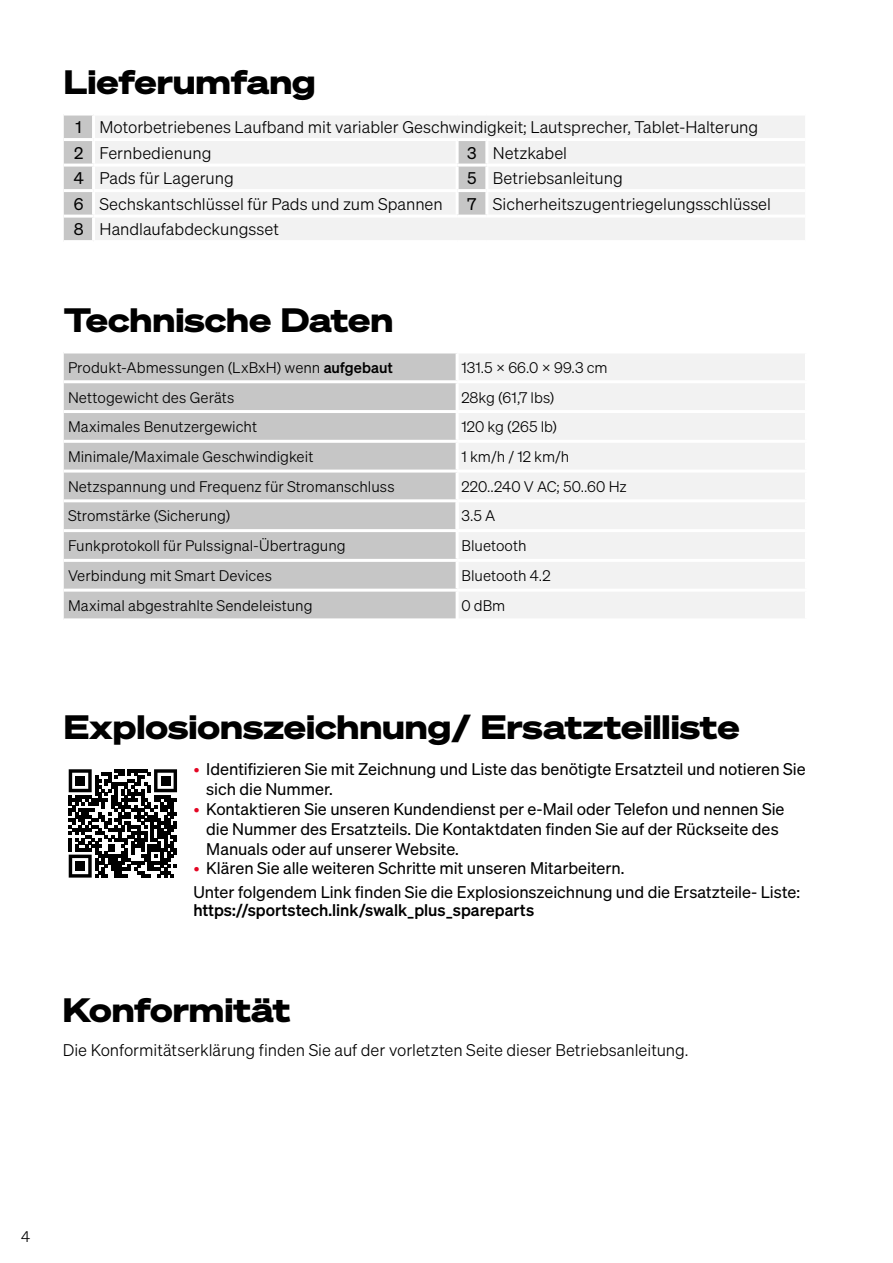
<style>
.page{position:relative;width:893px;height:1263px;background:#fff}
.page>*{position:absolute;margin:0;border:0;box-sizing:border-box;transform-origin:0 0}
.t1{font:700 33px "Sohne Breit";color:#000}
.t2{font:16.5px/19.8px "Sohne Buch";color:#000}
.t3{font:16.5px/25.5px "Sohne Leicht";color:#000}
.t4{font:16.5px "Sohne Kraftig";color:#000}
.t5{font:15px "Sohne Leicht";color:#000}
.s1{font-family:"Sohne Buch"}
.s2{font-family:"Sohne Kraftig"}
.s3{font-family:"Sohne Leicht";color:#e40523}
</style>
<div class="page">
<svg style="left:69px;top:769px;width:108px;height:108px"></svg>
<div style="left:75px;top:776px;width:10px;height:10px;background:#000"></div>
<div style="left:161px;top:776px;width:9px;height:10px;background:#000"></div>
<div style="left:75px;top:861px;width:10px;height:10px;background:#000"></div>
<div style="left:64px;top:116px;width:28px;height:124px;background:#c6c6c6"></div>
<div style="left:95px;top:116px;width:710px;height:124px;background:#f2f2f2"></div>
<hr style="left:64px;top:138px;width:30px;height:3px;background:#fff">
<hr style="left:94px;top:138px;width:363px;height:3px;background:#fff">
<hr style="left:457px;top:138px;width:30px;height:3px;background:#fff">
<hr style="left:487px;top:138px;width:318px;height:3px;background:#fff">
<hr style="left:485px;top:141px;width:3px;height:23px;background:#fff">
<hr style="left:64px;top:164px;width:30px;height:3px;background:#fff">
<hr style="left:94px;top:164px;width:363px;height:3px;background:#fff">
<hr style="left:457px;top:164px;width:30px;height:3px;background:#fff">
<hr style="left:487px;top:164px;width:318px;height:3px;background:#fff">
<hr style="left:485px;top:167px;width:3px;height:22px;background:#fff">
<hr style="left:64px;top:189px;width:30px;height:3px;background:#fff">
<hr style="left:94px;top:189px;width:363px;height:3px;background:#fff">
<hr style="left:457px;top:189px;width:30px;height:3px;background:#fff">
<hr style="left:487px;top:189px;width:318px;height:3px;background:#fff">
<hr style="left:485px;top:192px;width:3px;height:23px;background:#fff">
<hr style="left:64px;top:215px;width:30px;height:3px;background:#fff">
<hr style="left:94px;top:215px;width:363px;height:3px;background:#fff">
<hr style="left:457px;top:215px;width:30px;height:3px;background:#fff">
<hr style="left:487px;top:215px;width:318px;height:3px;background:#fff">
<hr style="left:456px;top:141px;width:3px;height:23px;background:#fff">
<hr style="left:456px;top:167px;width:3px;height:22px;background:#fff">
<hr style="left:456px;top:192px;width:3px;height:23px;background:#fff">
<div style="left:64px;top:353px;width:393px;height:265px;background:#c6c6c6"></div>
<div style="left:459px;top:354px;width:346px;height:264px;background:#f2f2f2"></div>
<hr style="left:64px;top:589px;width:393px;height:3px;background:#fff">
<hr style="left:456px;top:353px;width:3px;height:27px;background:#fff">
<hr style="left:64px;top:380px;width:393px;height:3px;background:#fff">
<hr style="left:457px;top:380px;width:351px;height:3px;background:#fff">
<hr style="left:456px;top:383px;width:3px;height:27px;background:#fff">
<hr style="left:64px;top:410px;width:393px;height:3px;background:#fff">
<hr style="left:457px;top:410px;width:351px;height:3px;background:#fff">
<hr style="left:456px;top:413px;width:3px;height:27px;background:#fff">
<hr style="left:64px;top:440px;width:393px;height:3px;background:#fff">
<hr style="left:457px;top:440px;width:351px;height:3px;background:#fff">
<hr style="left:456px;top:443px;width:3px;height:27px;background:#fff">
<hr style="left:64px;top:470px;width:393px;height:3px;background:#fff">
<hr style="left:457px;top:470px;width:351px;height:3px;background:#fff">
<hr style="left:456px;top:473px;width:3px;height:26px;background:#fff">
<hr style="left:64px;top:499px;width:393px;height:3px;background:#fff">
<hr style="left:457px;top:499px;width:351px;height:3px;background:#fff">
<hr style="left:64px;top:529px;width:393px;height:3px;background:#fff">
<hr style="left:457px;top:529px;width:351px;height:3px;background:#fff">
<hr style="left:456px;top:502px;width:3px;height:27px;background:#fff">
<hr style="left:64px;top:559px;width:393px;height:3px;background:#fff">
<hr style="left:457px;top:559px;width:351px;height:3px;background:#fff">
<hr style="left:456px;top:532px;width:3px;height:27px;background:#fff">
<hr style="left:457px;top:589px;width:351px;height:3px;background:#fff">
<hr style="left:456px;top:562px;width:3px;height:26px;background:#fff">
<hr style="left:456px;top:591px;width:3px;height:29px;background:#fff">
<h1 class="t1" style="left:64px;top:61px;width:253px">Lieferumfang</h1>
<p class="t3" style="left:74px;top:114px;width:686px"><span class="s1">1</span> Motorbetriebenes Laufband mit variabler Geschwindigkeit; Lautsprecher, Tablet-Halterung<br><span class="s1">2</span> Fernbedienung</p>
<p class="t3" style="left:467px;top:140px;width:101px"><span class="s1">3</span> Netzkabel</p>
<p class="t3" style="left:74px;top:165px;width:162px"><span class="s1">4</span> Pads für Lagerung</p>
<p class="t3" style="left:467px;top:165px;width:157px"><span class="s1">5</span> Betriebsanleitung</p>
<p class="t3" style="left:74px;top:191px;width:371px"><span class="s1">6</span> Sechskantschlüssel für Pads und zum Spannen</p>
<p class="t3" style="left:468px;top:191px;width:305px"><span class="s1">7</span> Sicherheitszugentriegelungsschlüssel</p>
<p class="t3" style="left:74px;top:216px;width:207px"><span class="s1">8</span> Handlaufabdeckungsset</p>
<h1 class="t1" style="left:64px;top:299px;width:331px">Technische Daten</h1>
<p class="t5" style="left:68px;top:359px;width:326px">Produkt-Abmessungen (LxBxH) wenn <span class="s2">aufgebaut</span></p>
<p class="t5" style="left:461px;top:359px;width:148px">131.5 x 66.0 x 99.3 cm</p>
<p class="t5" style="left:68px;top:388px;width:168px">Nettogewicht des Geräts</p>
<p class="t5" style="left:461px;top:388px;width:94px">28kg (61,7 lbs)</p>
<p class="t5" style="left:68px;top:418px;width:191px">Maximales Benutzergewicht</p>
<p class="t5" style="left:461px;top:418px;width:97px">120 kg (265 lb)</p>
<p class="t5" style="left:68px;top:448px;width:247px">Minimale/Maximale Geschwindigkeit</p>
<p class="t5" style="left:461px;top:448px;width:110px">1 km/h / 12 km/h</p>
<p class="t5" style="left:68px;top:478px;width:328px">Netzspannung und Frequenz für Stromanschluss</p>
<p class="t5" style="left:461px;top:478px;width:167px">220..240 V AC; 50..60 Hz</p>
<p class="t5" style="left:68px;top:507px;width:164px">Stromstärke (Sicherung)</p>
<p class="t5" style="left:461px;top:507px;width:36px">3.5 A</p>
<p class="t5" style="left:68px;top:537px;width:279px">Funkprotokoll für Pulssignal-Übertragung</p>
<p class="t5" style="left:461px;top:537px;width:67px">Bluetooth</p>
<p class="t5" style="left:68px;top:567px;width:206px">Verbindung mit Smart Devices</p>
<p class="t5" style="left:461px;top:567px;width:91px">Bluetooth 4.2</p>
<p class="t5" style="left:68px;top:596px;width:246px">Maximal abgestrahlte Sendeleistung</p>
<p class="t5" style="left:461px;top:596px;width:46px">0 dBm</p>
<h1 class="t1" style="left:64px;top:706px;width:677px">Explosionszeichnung/ Ersatzteilliste</h1>
<p class="t2" style="left:206px;top:759px;width:601px;text-indent:-13px"><span class="s3">•</span> Identifizieren Sie mit Zeichnung und Liste das benötigte Ersatzteil und notieren Sie sich die Nummer.</p>
<p class="t2" style="left:206px;top:799px;width:580px;text-indent:-13px"><span class="s3">•</span> Kontaktieren Sie unseren Kundendienst per e-Mail oder Telefon und nennen Sie die Nummer des Ersatzteils. Die Kontaktdaten finden Sie auf der Rückseite des<br>Manuals oder auf unserer Website.</p>
<p class="t2" style="left:193px;top:856px;width:608px;line-height:24px"><span class="s3">•</span> Klären Sie alle weiteren Schritte mit unseren Mitarbeitern.<br>Unter folgendem Link finden Sie die Explosionszeichnung und die Ersatzteile- Liste:</p>
<p class="t4" style="left:193px;top:900px;width:342px">https://sportstech.link/swalk_plus_spareparts</p>
<h1 class="t1" style="left:63px;top:989px;width:229px">Konformität</h1>
<p class="t3" style="left:63px;top:1037px;width:627px">Die Konformitätserklärung finden Sie auf der vorletzten Seite dieser Betriebsanleitung.</p>
<p class="t5" style="left:21px;top:1228px;width:10px">4</p>
</div>
